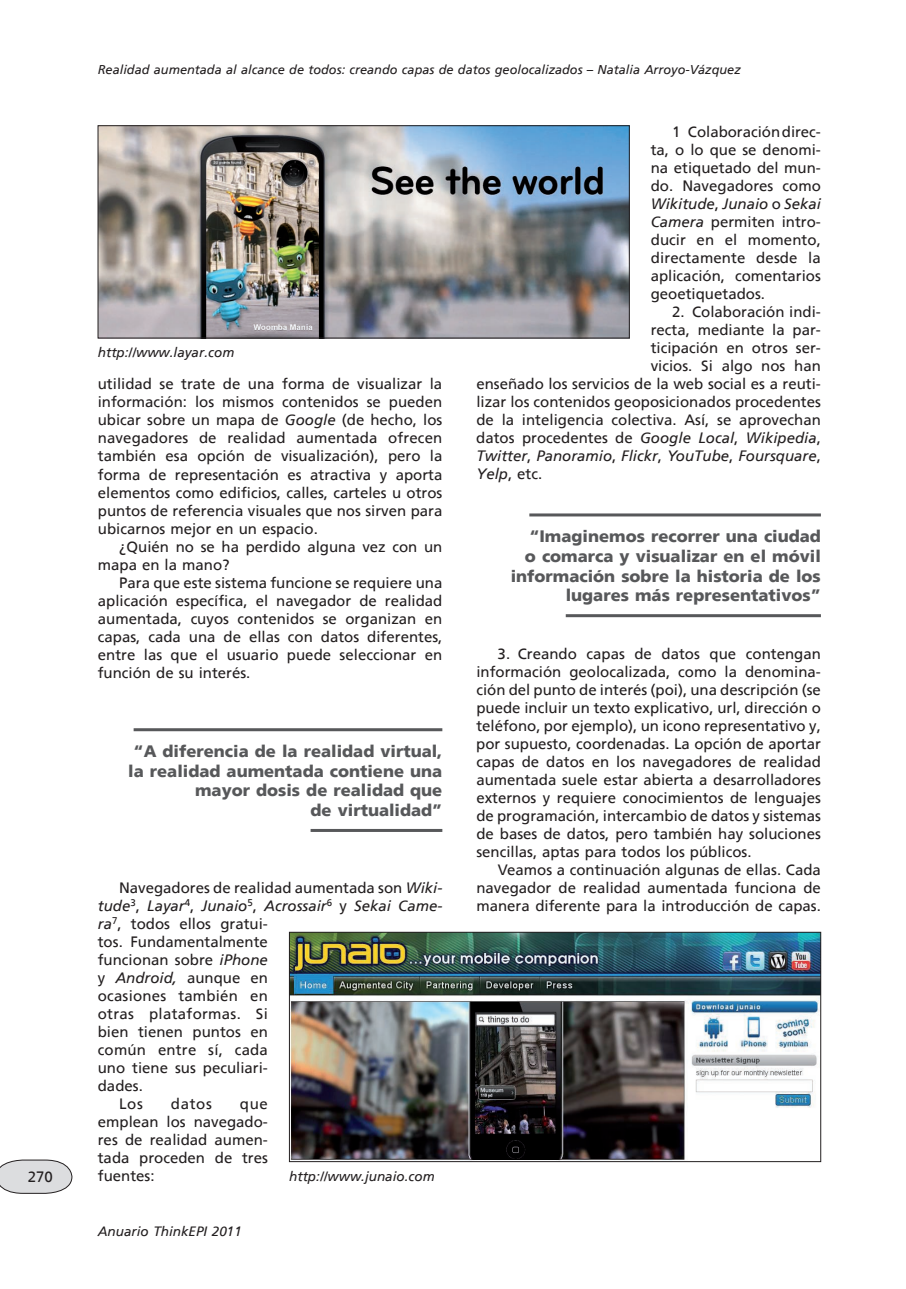
<style>
.page{position:relative;width:906px;height:1289px;background:#fff}
.page>*{position:absolute;margin:0;border:0;box-sizing:border-box;transform-origin:0 0}
.t1{font:16.5px/19.8px "Frutiger 75 Black A";color:#57585a;text-align:right}
.t2{font:15px/18px "Frutiger 55 Roman A";color:#231f20;text-align:justify}
.t3{font:15px "Frutiger 56 Italic A";color:#231f20}
.t4{font:15px "Frutiger 55 Roman A";letter-spacing:.02em;color:#231f20}
.t5{font:13.5px "Frutiger 56 Italic A";color:#231f20}
.t6{font:12.75px "Frutiger 56 Italic A";color:#231f20}
.s1{font-family:"Frutiger 56 Italic A"}
.s2{font-family:"Frutiger 55 Roman A"}
</style>
<div class="page">
<svg style="left:0;top:1159px;width:73px;height:34px;background:#d6d6d8"></svg>
<hr style="left:134px;top:728px;width:308px;height:3px;background:#57585a">
<hr style="left:310px;top:829px;width:132px;height:3px;background:#57585a">
<img style="left:100px;top:127px;width:527px;height:209px">
<div style="left:98px;top:125px;width:531px;height:213px;border:1px solid #231f20"></div>
<img style="left:291px;top:934px;width:528px;height:225px">
<div style="left:289px;top:932px;width:532px;height:229px;border:1px solid #231f20"></div>
<hr style="left:529px;top:513px;width:292px;height:3px;background:#57585a">
<hr style="left:566px;top:614px;width:255px;height:3px;background:#57585a">
<p class="t2" style="left:28px;top:1167px;width:27px">270</p>
<p class="t6" style="left:98px;top:62px;width:644px">Realidad aumentada al alcance de todos: creando capas de datos geolocalizados – Natalia Arroyo-Vázquez</p>
<p class="t6" style="left:98px;top:62px;width:429px">???????????????????????????????????????????????????????????????????</p>
<p class="t5" style="left:98px;top:345px;width:138px">http://www.layar.com</p>
<p class="t2" style="left:98px;top:375px;width:346px">utilidad se trate de una forma de visualizar la información: los mismos contenidos se pueden ubicar sobre un mapa de <span class="s1">Google</span> (de hecho, los navegadores de realidad aumentada ofrecen también esa opción de visualización), pero la forma de representación es atractiva y aporta elementos como edificios, calles, carteles u otros puntos de referencia visuales que nos sirven para ubicarnos mejor en un espacio.</p>
<p class="t2" style="left:98px;top:537px;width:346px;text-indent:21px">¿Quién no se ha perdido alguna vez con un mapa en la mano?</p>
<p class="t2" style="left:98px;top:573px;width:346px;text-indent:21px">Para que este sistema funcione se requiere una aplicación específica, el navegador de realidad aumentada, cuyos contenidos se organizan en capas, cada una de ellas con datos diferentes, entre las que el usuario puede seleccionar en función de su interés.</p>
<p class="t1" style="left:128px;top:740px;width:316px">“A diferencia de la realidad virtual, la realidad aumentada contiene una mayor dosis de realidad que<br>de virtualidad”</p>
<p class="t2" style="left:119px;top:879px;width:325px">Navegadores de realidad aumentada son <span class="s1">Wiki-</span></p>
<p class="t3" style="left:98px;top:897px;width:346px">tude<sup>3</sup><span class="s2">,</span> Layar<sup>4</sup><span class="s2">,</span> Junaio<sup>5</sup><span class="s2">,</span> Acrossair<sup>6</sup> <span class="s2">y</span> Sekai Came-</p>
<p class="t2" style="left:98px;top:915px;width:172px"><span class="s1">ra</span><sup>7</sup>, todos ellos gratui-</p>
<p class="t2" style="left:98px;top:933px;width:172px">tos. Fundamentalmente</p>
<p class="t2" style="left:98px;top:951px;width:172px">funcionan sobre <span class="s1">iPhone</span></p>
<p class="t2" style="left:98px;top:969px;width:172px">y <span class="s1">Android,</span> aunque en</p>
<p class="t2" style="left:98px;top:987px;width:172px">ocasiones también en</p>
<p class="t4" style="left:98px;top:1005px;width:172px">otras plataformas. Si</p>
<p class="t2" style="left:98px;top:1023px;width:172px">bien tienen puntos en</p>
<p class="t2" style="left:98px;top:1041px;width:172px">común entre sí, cada</p>
<p class="t2" style="left:98px;top:1059px;width:172px">uno tiene sus peculiari-</p>
<p class="t2" style="left:98px;top:1077px;width:47px">dades.</p>
<p class="t2" style="left:119px;top:1095px;width:25px">Los</p>
<p class="t2" style="left:171px;top:1095px;width:42px">datos</p>
<p class="t2" style="left:98px;top:1095px;width:172px;text-indent:142px">que emplean los navegado&shy;res de realidad aumen&shy;tada proceden de tres fuentes:</p>
<p class="t5" style="left:289px;top:1168px;width:147px">http://www.junaio.com</p>
<p class="t5" style="left:98px;top:1223px;width:146px">Anuario ThinkEPI 2011</p>
<p class="t2" style="left:651px;top:123px;width:172px;text-indent:21px">1 Colaboracióndirec&shy;ta, o lo que se denomi&shy;na etiquetado del mun&shy;do. Navegadores como</p>
<p class="t3" style="left:651px;top:195px;width:172px">Wikitude<span class="s2">,</span> Junaio <span class="s2">o</span> Sekai</p>
<p class="t2" style="left:651px;top:213px;width:172px"><span class="s1">Camera</span> permiten intro&shy;ducir en el momento, directamente desde la aplicación, comentarios geoetiquetados.</p>
<p class="t2" style="left:476px;top:303px;width:346px;text-align:right">2. Colaboración indi-<br>recta, mediante la par-<br>ticipación en otros ser-<br>vicios. Si algo nos han<br>enseñado los servicios de la web social es a reuti&shy;lizar los contenidos geoposicionados procedentes de la inteligencia colectiva. Así, se aprovechan datos procedentes de <span class="s1">Google Local</span>, <span class="s1">Wikipedia</span>,</p>
<p class="t3" style="left:476px;top:447px;width:346px">Twitter<span class="s2">,</span> Panoramio<span class="s2">,</span> Flickr<span class="s2">,</span> YouTube<span class="s2">,</span> Foursquare<span class="s2">,</span></p>
<p class="t2" style="left:476px;top:465px;width:67px"><span class="s1">Yelp</span>, etc.</p>
<p class="t1" style="left:511px;top:526px;width:312px">“Imaginemos recorrer una ciudad<br>o comarca y visualizar en el móvil información sobre la historia de los lugares más representativos”</p>
<p class="t2" style="left:476px;top:644px;width:346px;text-indent:21px">3. Creando capas de datos que contengan información geolocalizada, como la denomina&shy;ción del punto de interés (poi), una descripción (se puede incluir un texto explicativo, url, dirección o teléfono, por ejemplo), un icono representativo y, por supuesto, coordenadas. La opción de aportar capas de datos en los navegadores de realidad aumentada suele estar abierta a desarrolladores externos y requiere conocimientos de lenguajes de programación, intercambio de datos y sistemas de bases de datos, pero también hay soluciones sencillas, aptas para todos los públicos.</p>
<p class="t2" style="left:476px;top:860px;width:346px;text-indent:21px">Veamos a continuación algunas de ellas. Cada navegador de realidad aumentada funciona de manera diferente para la introducción de capas.</p>
</div>
